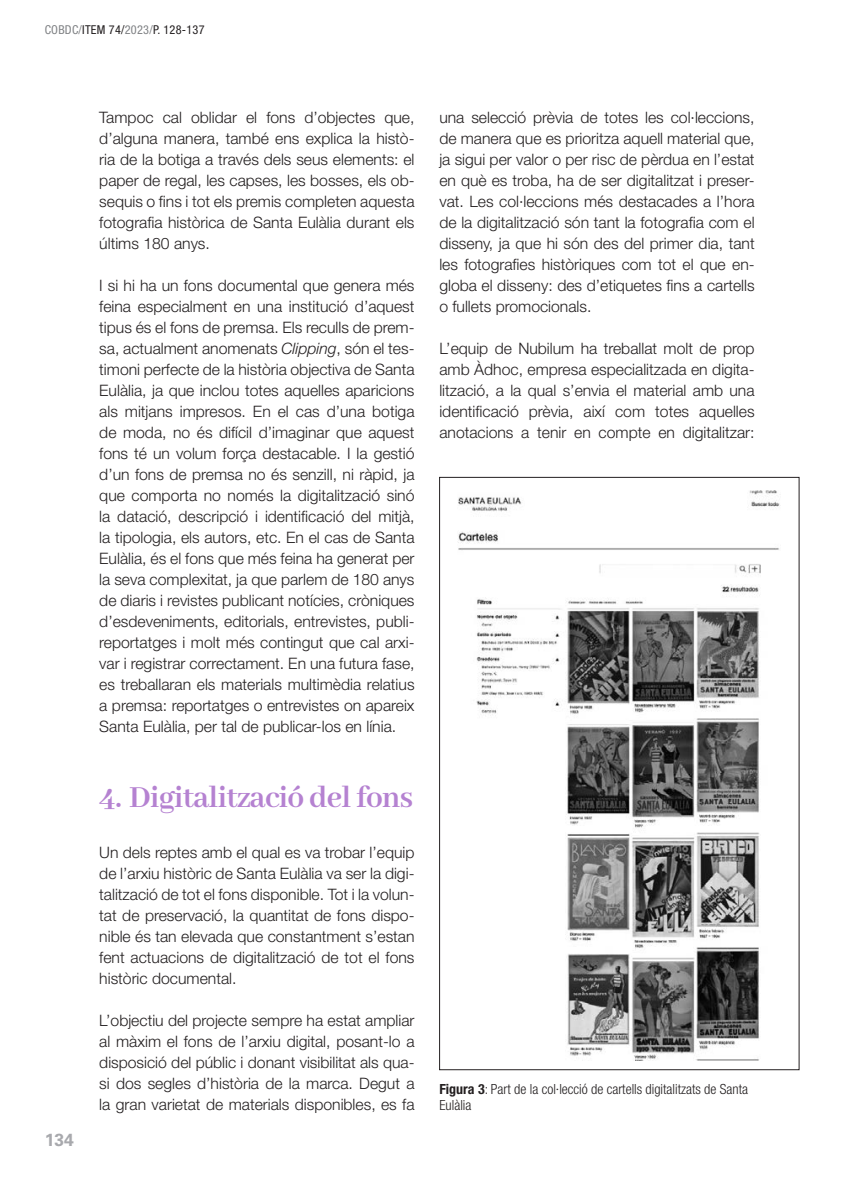
<style>
.page{position:relative;width:844px;height:1191px;background:#fff}
.page>*{position:absolute;margin:0;border:0;box-sizing:border-box;transform-origin:0 0}
.titols{font:700 33.25px "Abhaya Libre";letter-spacing:-.025em;color:#b582d1}
.t1{font:700 17.5px "Univers LT Std";color:#a8a9ad}
.text_general{font:300 15.75px/21px "Helvetica Neue LT Std";color:#231f20;text-align:justify}
.text_figures{font:300 condensed 14px/15.8px "Helvetica Neue LT Std";color:#231f20}
.t2{font:condensed 12.25px "Helvetica Neue LT Std";letter-spacing:.02em;color:#231f20}
.s1{color:#808285}
.s2{font-style:italic}
.s3{font-weight:700}
</style>
<div class="page">
<img style="left:458px;top:490px;width:322px;height:570px">
<p class="t2" style="left:45px;top:22px;width:161px"><span class="s1">COBDC/</span>ITEM 74/<span class="s1">2023/</span>P. 128-137</p>
<p class="t1" style="left:45px;top:1129px;width:31px">134</p>
<p class="text_general" style="left:99px;top:106px;width:317px">Tampoc cal oblidar el fons d’objectes que, d’alguna manera, també ens explica la histò&shy;ria de la botiga a través dels seus elements: el paper de regal, les capses, les bosses, els ob&shy;sequis o fins i tot els premis completen aquesta fotografia històrica de Santa Eulàlia durant els últims 180 anys.</p>
<p class="text_general" style="left:99px;top:274px;width:317px">I si hi ha un fons documental que genera més feina especialment en una institució d’aquest tipus és el fons de premsa. Els reculls de prem&shy;sa, actualment anomenats <span class="s2">Clipping</span>, són el tes&shy;timoni perfecte de la història objectiva de Santa Eulàlia, ja que inclou totes aquelles aparicions als mitjans impresos. En el cas d’una botiga de moda, no és difícil d’imaginar que aquest fons té un volum força destacable. I la gestió d’un fons de premsa no és senzill, ni ràpid, ja que comporta no només la digitalització sinó la datació, descripció i identificació del mitjà, la tipologia, els autors, etc. En el cas de Santa Eulàlia, és el fons que més feina ha generat per la seva complexitat, ja que parlem de 180 anys de diaris i revistes publicant notícies, cròniques d’esdeveniments, editorials, entrevistes, publi&shy;reportatges i molt més contingut que cal arxi&shy;var i registrar correctament. En una futura fase, es treballaran els materials multimèdia relatius a premsa: reportatges o entrevistes on apareix Santa Eulàlia, per tal de publicar-los en línia.</p>
<p class="titols" style="left:99px;top:779px;width:315px">4. Digitalització del fons</p>
<p class="text_general" style="left:99px;top:841px;width:317px">Un dels reptes amb el qual es va trobar l’equip de l’arxiu històric de Santa Eulàlia va ser la digi&shy;talització de tot el fons disponible. Tot i la volun&shy;tat de preservació, la quantitat de fons dispo&shy;nible és tan elevada que constantment s’estan fent actuacions de digitalització de tot el fons històric documental.</p>
<p class="text_general" style="left:99px;top:1009px;width:317px">L’objectiu del projecte sempre ha estat ampliar al màxim el fons de l’arxiu digital, posant-lo a disposició del públic i donant visibilitat als qua&shy;si dos segles d’història de la marca. Degut a la gran varietat de materials disponibles, es fa</p>
<p class="text_general" style="left:439px;top:106px;width:317px">una selecció prèvia de totes les col·leccions, de manera que es prioritza aquell material que, ja sigui per valor o per risc de pèrdua en l’estat en què es troba, ha de ser digitalitzat i preser&shy;vat. Les col·leccions més destacades a l’hora de la digitalització són tant la fotografia com el disseny, ja que hi són des del primer dia, tant les fotografies històriques com tot el que en&shy;globa el disseny: des d’etiquetes fins a cartells o fullets promocionals.</p>
<p class="text_general" style="left:439px;top:337px;width:317px">L’equip de Nubilum ha treballat molt de prop amb Àdhoc, empresa especialitzada en digita&shy;lització, a la qual s’envia el material amb una identificació prèvia, així com totes aquelles anotacions a tenir en compte en digitalitzar:</p>
<p class="text_figures" style="left:439px;top:1081px;width:310px"><span class="s3">Figura 3</span>: Part de la col·lecció de cartells digitalitzats de Santa<br>Eulàlia</p>
</div>
